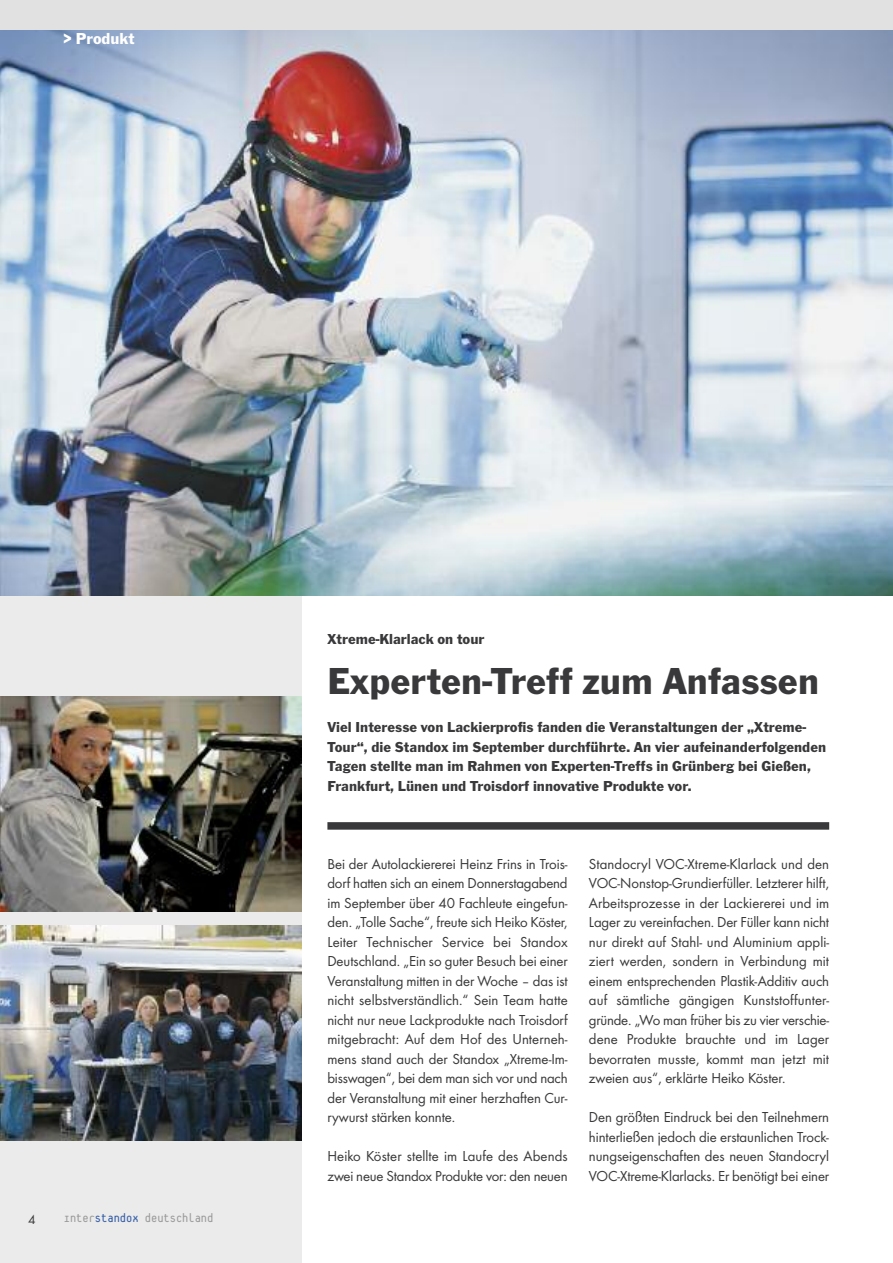
<style>
.page{position:relative;width:893px;height:1263px;background:#fff}
.page>*{position:absolute;margin:0;border:0;box-sizing:border-box;transform-origin:0 0}
.t1{font:39px "Standox Franklin Gothic";color:#39383a}
.t2{font:16.5px "Standox Franklin Gothic";color:#fff}
.t3{font:15px/19.5px "Standox Futura";letter-spacing:-.005em;color:#39383a;text-align:justify}
.t4{font:15px/19.5px "Standox Franklin Gothic";color:#39383a}
.t5{font:13.5px "Platelet";color:#9c9c9c}
.t6{font:13.5px "Standox Futura";color:#39383a}
.s1{color:#3961a9}
</style>
<div class="page">
<div style="left:0;top:465px;width:302px;height:798px;background:#ebebeb"></div>
<img style="left:0;top:697px;width:302px;height:214px">
<img style="left:0;top:926px;width:302px;height:214px">
<div style="left:327px;top:822px;width:502px;height:8px;background:#39383a"></div>
<img style="left:0;top:30px;width:893px;height:566px">
<div style="left:0;top:0;width:893px;height:30px;background:#e1e1e1"></div>
<p class="t2" style="left:63px;top:28px;width:73px">&gt; Produkt</p>
<p class="t6" style="left:28px;top:1211px;width:9px">4</p>
<p class="t5" style="left:64px;top:1213px;width:151px">Inter<span class="s1">standox</span> deutschland</p>
<p class="t4" style="left:327px;top:629px;width:159px">Xtreme-Klarlack on tour</p>
<h1 class="t1" style="left:327px;top:657px;width:493px">Experten-Treff zum Anfassen</h1>
<p class="t4" style="left:327px;top:717px;width:500px">Viel Interesse von Lackierprofis fanden die Veranstaltungen der „Xtreme-Tour“, die Standox im September durchführte. An vier aufeinanderfolgenden Tagen stellte man im Rahmen von Experten-Treffs in Grünberg bei Gießen, Frankfurt, Lünen und Troisdorf innovative Produkte vor.</p>
<p class="t3" style="left:327px;top:854px;width:242px">Bei der Autolackiererei Heinz Frins in Trois&shy;dorf hatten sich an einem Donnerstagabend im September über 40 Fachleute eingefun&shy;den. „Tolle Sache“, freute sich Heiko Köster, Leiter Technischer Service bei Standox Deutschland. „Ein so guter Besuch bei einer Veranstaltung mitten in der Woche – das ist nicht selbstverständlich.“ Sein Team hatte nicht nur neue Lackprodukte nach Troisdorf mitgebracht: Auf dem Hof des Unterneh&shy;mens stand auch der Standox „Xtreme-Im&shy;bisswagen“, bei dem man sich vor und nach der Veranstaltung mit einer herzhaften Cur&shy;rywurst stärken konnte.</p>
<p class="t3" style="left:327px;top:1146px;width:242px">Heiko Köster stellte im Laufe des Abends zwei neue Standox Produkte vor: den neuen</p>
<p class="t3" style="left:589px;top:854px;width:242px">Standocryl VOC-Xtreme-Klarlack und den VOC-Nonstop-Grundierfüller. Letzterer hilft, Arbeitsprozesse in der Lackiererei und im Lager zu vereinfachen. Der Füller kann nicht nur direkt auf Stahl- und Aluminium appli&shy;ziert werden, sondern in Verbindung mit einem entsprechenden Plastik-Additiv auch auf sämtliche gängigen Kunststoffunter&shy;gründe. „Wo man früher bis zu vier verschie&shy;dene Produkte brauchte und im Lager bevorraten musste, kommt man jetzt mit zweien aus“, erklärte Heiko Köster.</p>
<p class="t3" style="left:589px;top:1107px;width:242px">Den größten Eindruck bei den Teilnehmern hinterließen jedoch die erstaunlichen Trock&shy;nungseigenschaften des neuen Standocryl VOC-Xtreme-Klarlacks. Er benötigt bei einer</p>
</div>
